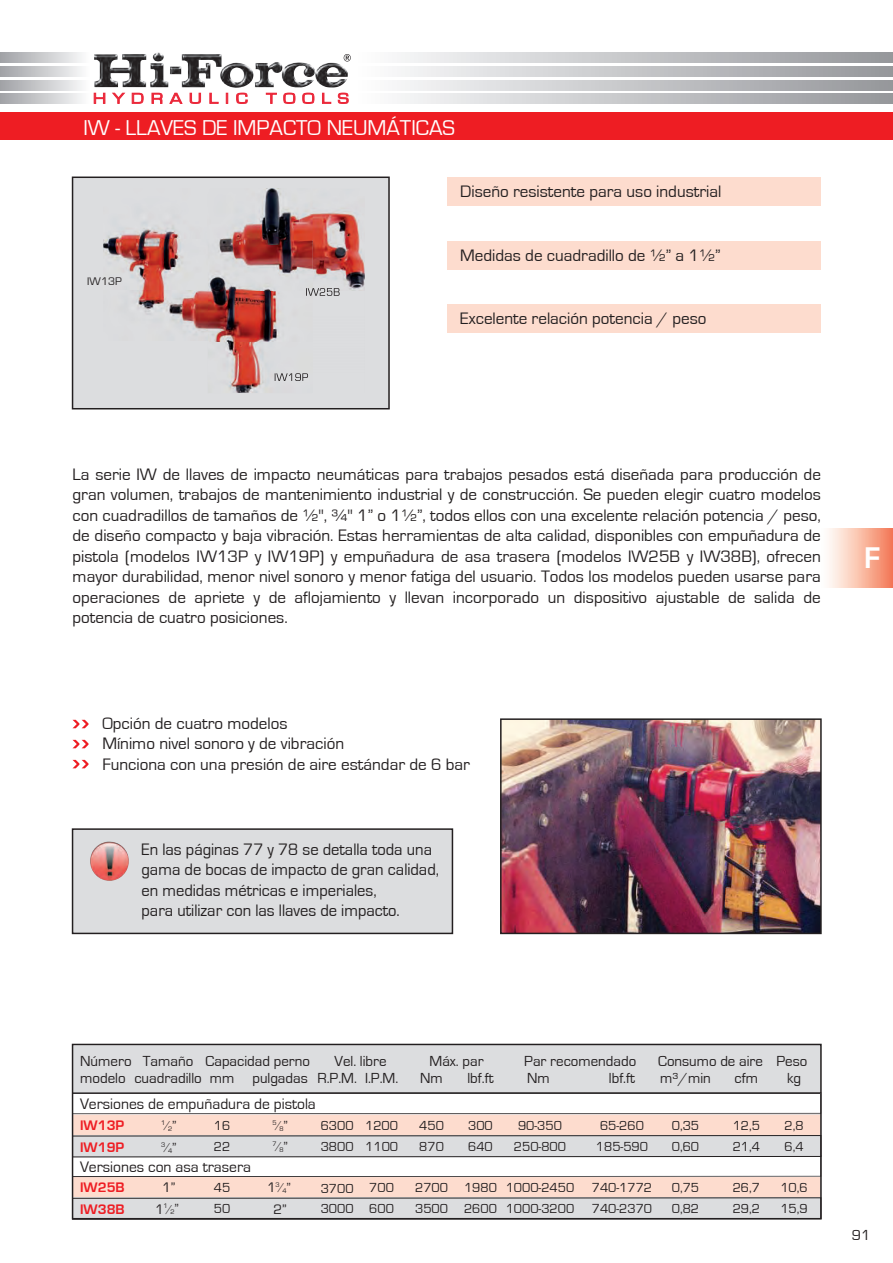
<style>
.page{position:relative;width:893px;height:1263px;background:#fff}
.page>*{position:absolute;margin:0;border:0;box-sizing:border-box;transform-origin:0 0}
.t1{font:700 30.9px "Eurostile";color:#fff}
.t2{font:22.05px "Eurostile";color:#fff}
.t3{font:17.1px/20.5px "Eurostile";color:#231f20}
.t4{font:15.6px "Eurostile";color:#231f20}
.t5{font:15px/17.9px "Eurostile";color:#231f20}
.t6{font:700 14.25px/21.8px "Eurostile";color:#ee1d23}
.t7{font:14.25px "Eurostile";color:#231f20}
.t8{font:13.5px "Eurostile";color:#231f20}
.t9{font:11.4px "Eurostile";color:#231f20}
.t10{font:6.9px "Eurostile";color:#231f20}
.s1{font-size:10.2px}
.s2{font-size:13.65px}
.s3{font-size:14.25px}
</style>
<div class="page">
<div style="left:819px;top:529px;width:74px;height:58px;background:linear-gradient(to right,#fff,#f47e5b)"></div>
<svg style="left:401px;top:52px;width:492px;height:11px;background:#c3c4c7"></svg>
<svg style="left:401px;top:67px;width:492px;height:10px;background:#c3c4c7"></svg>
<svg style="left:401px;top:80px;width:492px;height:10px;background:#c3c4c7"></svg>
<svg style="left:401px;top:94px;width:492px;height:10px;background:#c3c4c7"></svg>
<svg style="left:0;top:52px;width:82px;height:11px"></svg>
<svg style="left:0;top:67px;width:82px;height:10px"></svg>
<svg style="left:0;top:80px;width:82px;height:10px"></svg>
<svg style="left:0;top:94px;width:82px;height:10px"></svg>
<img style="left:94px;top:52px;width:220px;height:35px">
<svg style="left:344px;top:54px;width:7px;height:8px"></svg>
<svg style="left:94px;top:92px;width:31px;height:12px"></svg>
<svg style="left:132px;top:93px;width:12px;height:11px"></svg>
<svg style="left:151px;top:93px;width:12px;height:11px"></svg>
<svg style="left:169px;top:93px;width:14px;height:11px"></svg>
<svg style="left:189px;top:93px;width:12px;height:11px"></svg>
<svg style="left:209px;top:93px;width:10px;height:11px"></svg>
<svg style="left:226px;top:93px;width:2px;height:11px"></svg>
<svg style="left:236px;top:92px;width:12px;height:12px"></svg>
<svg style="left:266px;top:93px;width:11px;height:11px"></svg>
<svg style="left:283px;top:92px;width:13px;height:12px"></svg>
<svg style="left:302px;top:92px;width:13px;height:12px"></svg>
<svg style="left:322px;top:93px;width:9px;height:11px"></svg>
<svg style="left:338px;top:92px;width:11px;height:12px"></svg>
<div style="left:0;top:113px;width:893px;height:27px;background:#ee1d23"></div>
<div style="left:448px;top:177px;width:373px;height:29px;background:#fddcce"></div>
<div style="left:448px;top:241px;width:373px;height:29px;background:#fddcce"></div>
<div style="left:448px;top:304px;width:373px;height:29px;background:#fddcce"></div>
<svg style="left:73px;top:720px;width:16px;height:8px"></svg>
<svg style="left:73px;top:740px;width:16px;height:8px"></svg>
<svg style="left:73px;top:760px;width:16px;height:8px"></svg>
<svg style="left:72px;top:177px;width:318px;height:232px;background:#d0d0d2"></svg>
<svg style="left:72px;top:1047px;width:750px;height:173px"></svg>
<div style="left:72px;top:1044px;width:750px;height:175px;border:2px solid #231f20"></div>
<img style="left:103px;top:189px;width:262px;height:204px">
<img style="left:275px;top:373px;width:33px;height:8px">
<img style="left:306px;top:288px;width:34px;height:8px">
<div style="left:72px;top:828px;width:381px;height:106px;background:#dcdddf;border:2px solid #231f20"></div>
<img style="left:90px;top:841px;width:39px;height:40px;border-radius:20px">
<img style="left:503px;top:721px;width:316px;height:210px">
<div style="left:500px;top:718px;width:322px;height:216px;border:2px solid #231f20"></div>
<p class="t2" style="left:83px;top:116px;width:373px">IW - LLAVES DE IMPACTO NEUMÁTICAS</p>
<p class="t3" style="left:460px;top:181px;width:263px">Diseño resistente para uso industrial</p>
<p class="t9" style="left:87px;top:275px;width:36px">IW13P</p>
<p class="t3" style="left:460px;top:245px;width:262px">Medidas de cuadradillo de ½” a 1½”</p>
<p class="t3" style="left:460px;top:309px;width:248px">Excelente relación potencia / peso</p>
<p class="t3" style="left:73px;top:464px;width:750px;text-align:justify">La serie IW de llaves de impacto neumáticas para trabajos pesados está diseñada para producción de gran volumen, trabajos de mantenimiento industrial y de construcción. Se pueden elegir cuatro modelos con cuadradillos de tamaños de ½", ¾" 1” o 1½”, todos ellos con una excelente relación potencia / peso, de diseño compacto y baja vibración. Estas herramientas de alta calidad, disponibles con empuñadura de pistola (modelos IW13P y IW19P) y empuñadura de asa trasera (modelos IW25B y IW38B), ofrecen mayor durabilidad, menor nivel sonoro y menor fatiga del usuario. Todos los modelos pueden usarse para operaciones de apriete y de aflojamiento y llevan incorporado un dispositivo ajustable de salida de potencia de cuatro posiciones.</p>
<p class="t3" style="left:102px;top:713px;width:369px">Opción de cuatro modelos<br>Mínimo nivel sonoro y de vibración<br>Funciona con una presión de aire estándar de 6 bar</p>
<p class="t3" style="left:142px;top:839px;width:299px">En las páginas 77 y 78 se detalla toda una gama de bocas de impacto de gran calidad, en medidas métricas e imperiales,<br>para utilizar con las llaves de impacto.</p>
<h1 class="t1" style="left:864px;top:541px;width:18px">F</h1>
<p class="t5" style="left:206px;top:1052px;width:106px">Capacidad perno mm pulgadas</p>
<p class="t5" style="left:658px;top:1052px;width:106px">Consumo de aire m³/min</p>
<p class="t5" style="left:80px;top:1052px;width:53px">Número modelo</p>
<p class="t5" style="left:776px;top:1052px;width:32px;text-align:center">Peso kg</p>
<p class="t6" style="left:80px;top:1114px;width:46px">IW13P<br>IW19P</p>
<p class="t6" style="left:80px;top:1177px;width:46px;line-height:21.3px">IW25B<br>IW38B</p>
<p class="t5" style="left:420px;top:1052px;width:65px;text-indent:9px">Máx. par<br>Nm</p>
<p class="t5" style="left:524px;top:1052px;width:113px">Par recomendado<br>Nm</p>
<p class="t5" style="left:317px;top:1052px;width:82px;text-align:center">Vel. libre<br>R.P.M. I.P.M.</p>
<p class="t5" style="left:134px;top:1052px;width:69px;text-align:center">Tamaño cuadradillo</p>
<p class="t5" style="left:609px;top:1070px;width:28px">lbf.ft</p>
<p class="t5" style="left:735px;top:1070px;width:25px">cfm</p>
<p class="t5" style="left:467px;top:1070px;width:28px">lbf.ft</p>
<p class="t4" style="left:80px;top:1095px;width:237px">Versiones de empuñadura de pistola</p>
<p class="t10" style="left:161px;top:1122px;width:17px">1<span class="s1">/</span>2 <span class="s2">”</span></p>
<p class="t10" style="left:272px;top:1122px;width:17px">5<span class="s1">/</span>8 <span class="s2">”</span></p>
<p class="t8" style="left:214px;top:1118px;width:18px">16</p>
<p class="t8" style="left:321px;top:1118px;width:34px">6300</p>
<p class="t8" style="left:365px;top:1118px;width:34px">1200</p>
<p class="t8" style="left:419px;top:1118px;width:26px">450</p>
<p class="t8" style="left:468px;top:1118px;width:26px">300</p>
<p class="t8" style="left:518px;top:1118px;width:45px">90-350</p>
<p class="t8" style="left:600px;top:1118px;width:45px">65-260</p>
<p class="t8" style="left:672px;top:1118px;width:29px">0,35</p>
<p class="t8" style="left:733px;top:1118px;width:29px">12,5</p>
<p class="t8" style="left:784px;top:1118px;width:21px">2,8</p>
<p class="t10" style="left:272px;top:1143px;width:17px">7<span class="s1">/</span>8 <span class="s2">”</span></p>
<p class="t10" style="left:161px;top:1144px;width:17px">3<span class="s1">/</span>4 <span class="s2">”</span></p>
<p class="t8" style="left:214px;top:1139px;width:18px">22</p>
<p class="t8" style="left:214px;top:1180px;width:18px">45</p>
<p class="t8" style="left:321px;top:1139px;width:34px">3800</p>
<p class="t8" style="left:321px;top:1181px;width:34px">3700</p>
<p class="t8" style="left:365px;top:1139px;width:34px">1100</p>
<p class="t8" style="left:369px;top:1180px;width:26px">700</p>
<p class="t8" style="left:419px;top:1139px;width:26px">870</p>
<p class="t8" style="left:415px;top:1180px;width:34px">2700</p>
<p class="t8" style="left:468px;top:1139px;width:26px">640</p>
<p class="t8" style="left:464px;top:1180px;width:34px">1980</p>
<p class="t8" style="left:514px;top:1139px;width:54px">250-800</p>
<p class="t8" style="left:506px;top:1180px;width:70px">1000-2450</p>
<p class="t8" style="left:596px;top:1139px;width:54px">185-590</p>
<p class="t8" style="left:592px;top:1180px;width:62px">740-1772</p>
<p class="t8" style="left:672px;top:1139px;width:29px">0,60</p>
<p class="t8" style="left:672px;top:1180px;width:29px">0,75</p>
<p class="t8" style="left:733px;top:1139px;width:29px">21,4</p>
<p class="t8" style="left:733px;top:1180px;width:29px">26,7</p>
<p class="t8" style="left:784px;top:1139px;width:21px">6,4</p>
<p class="t8" style="left:780px;top:1180px;width:29px">10,6</p>
<p class="t4" style="left:80px;top:1158px;width:173px">Versiones con asa trasera</p>
<p class="t10" style="left:267px;top:1184px;width:25px">3<span class="s3">1</span> <span class="s1">/</span>4 <span class="s2">”</span></p>
<p class="t7" style="left:274px;top:1201px;width:15px">2”</p>
<p class="t7" style="left:162px;top:1180px;width:15px">1”</p>
<p class="t10" style="left:155px;top:1205px;width:25px">1<span class="s3">1</span> <span class="s1">/</span>2 <span class="s2">”</span></p>
<p class="t8" style="left:214px;top:1201px;width:18px">50</p>
<p class="t8" style="left:415px;top:1201px;width:34px">3500</p>
<p class="t8" style="left:464px;top:1201px;width:34px">2600</p>
<p class="t8" style="left:506px;top:1201px;width:70px">1000-3200</p>
<p class="t8" style="left:592px;top:1201px;width:62px">740-2370</p>
<p class="t8" style="left:672px;top:1201px;width:29px">0,82</p>
<p class="t8" style="left:733px;top:1201px;width:29px">29,2</p>
<p class="t8" style="left:780px;top:1201px;width:29px">15,9</p>
<p class="t8" style="left:321px;top:1201px;width:34px">3000</p>
<p class="t8" style="left:369px;top:1201px;width:26px">600</p>
<p class="t5" style="left:852px;top:1226px;width:20px">91</p>
</div>
